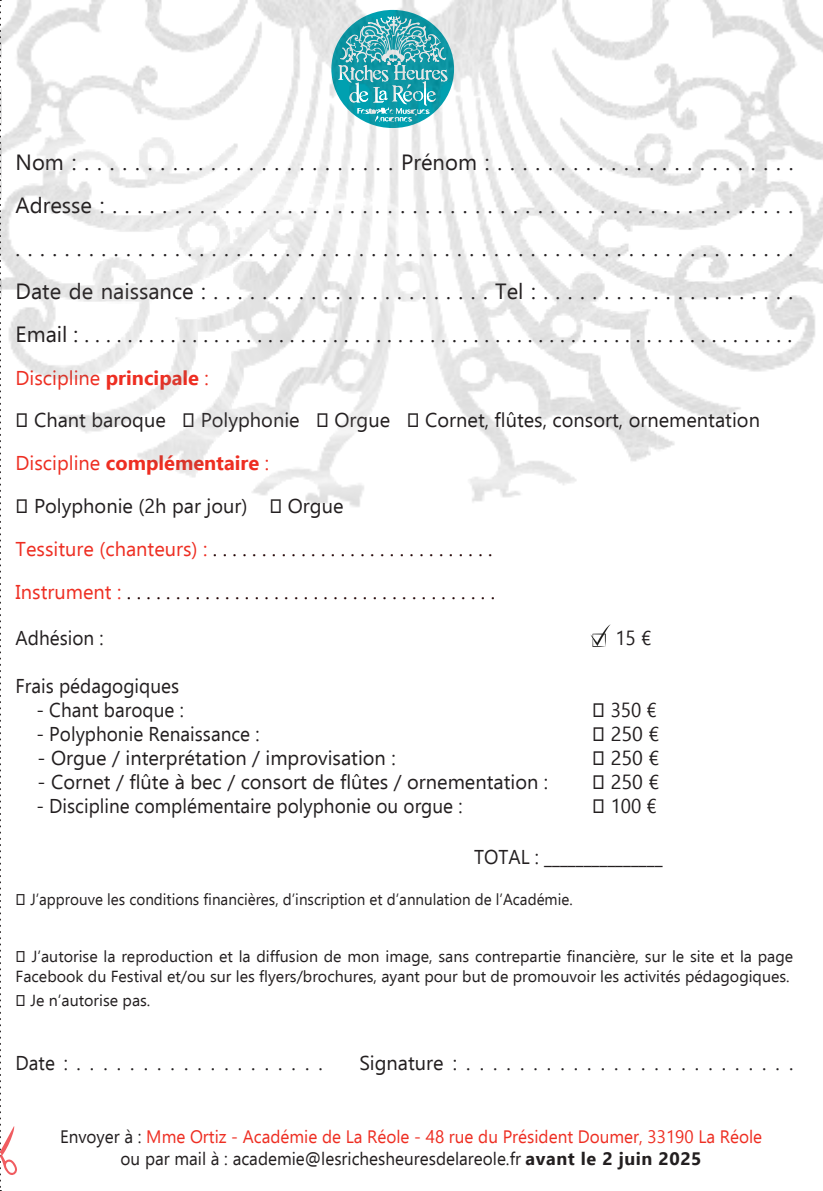
<style>
.page{position:relative;width:823px;height:1191px;background:#fff}
.page>*{position:absolute;margin:0;border:0;box-sizing:border-box;transform-origin:0 0}
.titre_lubalin_blanc{font:22px "Ebrima";color:#231f20}
.texte{font:20px "Ebrima";color:#231f20;scale:.95 1}
.titre_lubalin_blanc-2{font:20px "Ebrima";color:#231f20}
.texte-2{font:20px "Ebrima";color:#231f20}
.titre_lubalin_blanc-3{font:20px "Ebrima";color:#200000}
.titre_lubalin_blanc-4{font:700 20px "Ebrima";color:#ee2e22}
.titre_lubalin_blanc-5{font:20px "Ebrima";color:#231f20;scale:.95 1}
.titre_lubalin_blanc-6{font:20px "Ebrima";color:#ee2e22}
.texte-3{font:18px "Ebrima";color:#ee2e22;scale:.95 1}
.texte-4{font:18px "Ebrima";color:#231f20;scale:.95 1}
.titre_lubalin_blanc-7{font:16px/19.2px "Ebrima";color:#231f20}
.s1{font-weight:700}
.s2{font-weight:400}
.s3{color:#ee2e22}
.s4{color:#231f20}
</style>
<div class="page">
<svg style="left:0;top:529px;width:17px;height:662px"></svg>
<img style="left:590px;top:624px;width:21px;height:23px">
<img style="left:0;top:0;width:822px;height:529px">
<p class="titre_lubalin_blanc" style="left:16px;top:146px;width:779px">Nom : . . . . . . . . . . . . . . . . . . . . . . . . . Prénom : . . . . . . . . . . . . . . . . . . . . . . . .</p>
<p class="titre_lubalin_blanc" style="left:16px;top:189px;width:778px">Adresse : . . . . . . . . . . . . . . . . . . . . . . . . . . . . . . . . . . . . . . . . . . . . . . . . . . . . . . .</p>
<p class="titre_lubalin_blanc" style="left:16px;top:232px;width:778px">. . . . . . . . . . . . . . . . . . . . . . . . . . . . . . . . . . . . . . . . . . . . . . . . . . . . . . . . . . . . . . . .</p>
<p class="titre_lubalin_blanc" style="left:16px;top:275px;width:778px">Date de naissance : . . . . . . . . . . . . . . . . . . . . . . . Tel : . . . . . . . . . . . . . . . . . . . . .</p>
<p class="titre_lubalin_blanc" style="left:16px;top:317px;width:777px">Email : . . . . . . . . . . . . . . . . . . . . . . . . . . . . . . . . . . . . . . . . . . . . . . . . . . . . . . . . . . . . . . . . . .</p>
<p class="titre_lubalin_blanc-6" style="left:16px;top:363px;width:195px">Discipline <span class="s1">principale</span> :</p>
<p class="titre_lubalin_blanc-2" style="left:16px;top:405px;width:745px">□ Chant baroque □ Polyphonie □ Orgue □ Cornet, flûtes, consort, ornementation</p>
<p class="titre_lubalin_blanc-4" style="left:16px;top:447px;width:255px"><span class="s2">Discipline</span> complémentaire <span class="s2">:</span></p>
<p class="titre_lubalin_blanc-2" style="left:16px;top:491px;width:329px">□ Polyphonie (2h par jour) □ Orgue</p>
<p class="titre_lubalin_blanc-3" style="left:16px;top:534px;width:478px"><span class="s3">Tessiture (chanteurs) :</span> . . . . . . . . . . . . . . . . . . . . . . . . . . . . .</p>
<p class="titre_lubalin_blanc-3" style="left:16px;top:577px;width:480px"><span class="s3">Instrument :</span> . . . . . . . . . . . . . . . . . . . . . . . . . . . . . . . . . . . . . .</p>
<p class="texte" style="left:16px;top:623px;width:94px">Adhésion :</p>
<p class="texte" style="left:615px;top:623px;width:39px">15 €</p>
<p class="texte" style="left:16px;top:671px;width:174px">Frais pédagogiques</p>
<p class="texte" style="left:36px;top:695px;width:156px">- Chant baroque :</p>
<p class="texte-2" style="left:592px;top:695px;width:66px">□ 350 €</p>
<p class="texte" style="left:36px;top:719px;width:236px">- Polyphonie Renaissance :</p>
<p class="texte-2" style="left:592px;top:719px;width:68px">□ 250 €</p>
<p class="texte-2" style="left:38px;top:743px;width:359px">- Orgue / interprétation / improvisation :</p>
<p class="texte-2" style="left:592px;top:743px;width:68px">□ 250 €</p>
<p class="texte-2" style="left:38px;top:767px;width:512px">- Cornet / flûte à bec / consort de flûtes / ornementation :</p>
<p class="texte-2" style="left:592px;top:767px;width:68px">□ 250 €</p>
<p class="texte" style="left:36px;top:791px;width:450px">- Discipline complémentaire polyphonie ou orgue :</p>
<p class="texte-2" style="left:592px;top:791px;width:66px">□ 100 €</p>
<p class="texte" style="left:474px;top:841px;width:200px">TOTAL : _______________</p>
<p class="titre_lubalin_blanc-7" style="left:16px;top:889px;width:558px">□ J’approuve les conditions financières, d’inscription et d’annulation de l’Académie.</p>
<p class="titre_lubalin_blanc-7" style="left:16px;top:946px;width:778px">□ J’autorise la reproduction et la diffusion de mon image, sans contrepartie financière, sur le site et la page<br>Facebook du Festival et/ou sur les flyers/brochures, ayant pour but de promouvoir les activités pédagogiques.</p>
<p class="titre_lubalin_blanc-7" style="left:16px;top:989px;width:136px">□ Je n’autorise pas.</p>
<p class="titre_lubalin_blanc-5" style="left:16px;top:1048px;width:325px">Date : . . . . . . . . . . . . . . . . . . .</p>
<p class="titre_lubalin_blanc-2" style="left:359px;top:1048px;width:435px">Signature : . . . . . . . . . . . . . . . . . . . . . . . . .</p>
<p class="texte-3" style="left:60px;top:1123px;width:740px"><span class="s4">Envoyer à :</span> Mme Ortiz - Académie de La Réole - 48 rue du Président Doumer, 33190 La Réole</p>
<p class="texte-4" style="left:120px;top:1145px;width:612px">ou par mail à : academie@lesrichesheuresdelareole.fr <span class="s1">avant le 2 juin 2025</span></p>
</div>
